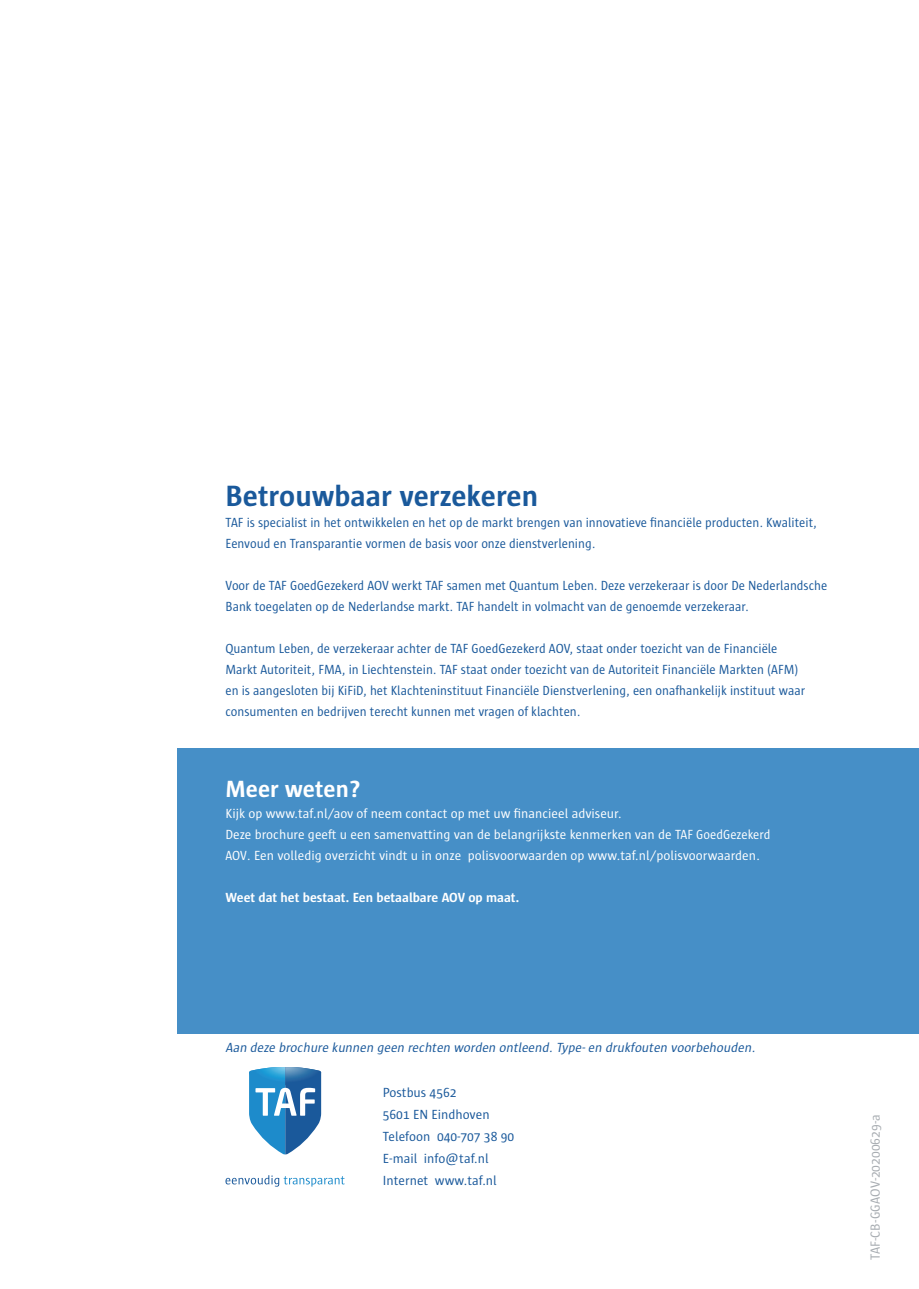
<style>
.page{position:relative;width:919px;height:1289px;background:#fff}
.page>*{position:absolute;margin:0;border:0;box-sizing:border-box;transform-origin:0 0}
.t1{font:700 30px "Sun";color:#1a599b}
.t2{font:700 24px "Sun";color:#fff}
.t3{font:13.5px/21px "Sun";color:#1a599b;scale:.95 1}
.t4{font:13.5px/21px "Sun";color:#fff}
.t5{font:13.5px/22px "Sun";color:#1a599b}
.t6{font:italic 13.5px "Sun";color:#1a599b}
.t7{font:700 13.5px "Sun";color:#fff}
.t8{font:13.5px "Sun";color:#a7acb1}
</style>
<div class="page">
<div style="left:177px;top:748px;width:741px;height:285px;background:#468fc7"></div>
<svg style="left:249px;top:1085px;width:72px;height:69px"></svg>
<img style="left:249px;top:1067px;width:72px;height:18px">
<svg style="left:225px;top:1175px;width:119px;height:11px"></svg>
<h1 class="t1" style="left:225px;top:479px;width:314px">Betrouwbaar verzekeren</h1>
<p class="t3" style="left:225px;top:512px;width:624px">TAF is specialist in het ontwikkelen en het op de markt brengen van innovatieve financiële producten. Kwaliteit,<br>Eenvoud en Transparantie vormen de basis voor onze dienstverlening.</p>
<p class="t3" style="left:225px;top:575px;width:635px">Voor de TAF GoedGezekerd AOV werkt TAF samen met Quantum Leben. Deze verzekeraar is door De Nederlandsche<br>Bank toegelaten op de Nederlandse markt. TAF handelt in volmacht van de genoemde verzekeraar.</p>
<p class="t3" style="left:225px;top:638px;width:611px">Quantum Leben, de verzekeraar achter de TAF GoedGezekerd AOV, staat onder toezicht van de Financiële Markt Autoriteit, FMA, in Liechtenstein. TAF staat onder toezicht van de Autoriteit Financiële Markten (AFM) en is aangesloten bij KiFiD, het Klachteninstituut Financiële Dienstverlening, een onafhankelijk instituut waar consumenten en bedrijven terecht kunnen met vragen of klachten.</p>
<h2 class="t2" style="left:225px;top:775px;width:137px">Meer weten?</h2>
<p class="t4" style="left:225px;top:803px;width:546px">Kijk op www.taf.nl/aov of neem contact op met uw financieel adviseur.<br>Deze brochure geeft u een samenvatting van de belangrijkste kenmerken van de TAF GoedGezekerd<br>AOV. Een volledig overzicht vindt u in onze polisvoorwaarden op www.taf.nl/polisvoorwaarden.</p>
<p class="t7" style="left:225px;top:890px;width:295px">Weet dat het bestaat. Een betaalbare AOV op maat.</p>
<p class="t6" style="left:225px;top:1040px;width:534px">Aan deze brochure kunnen geen rechten worden ontleend.Type-en drukfouten voorbehouden.</p>
<p class="t5" style="left:383px;top:1081px;width:133px">Postbus 4562<br>5601 EN Eindhoven<br>Telefoon 040-707 38 90<br>E-mail info@taf.nl<br>Internet www.taf.nl</p>
<p class="t8" style="left:868px;top:1260px;width:148px;rotate:-90deg">TAF-CB-GGAOV-20200629-a</p>
</div>
